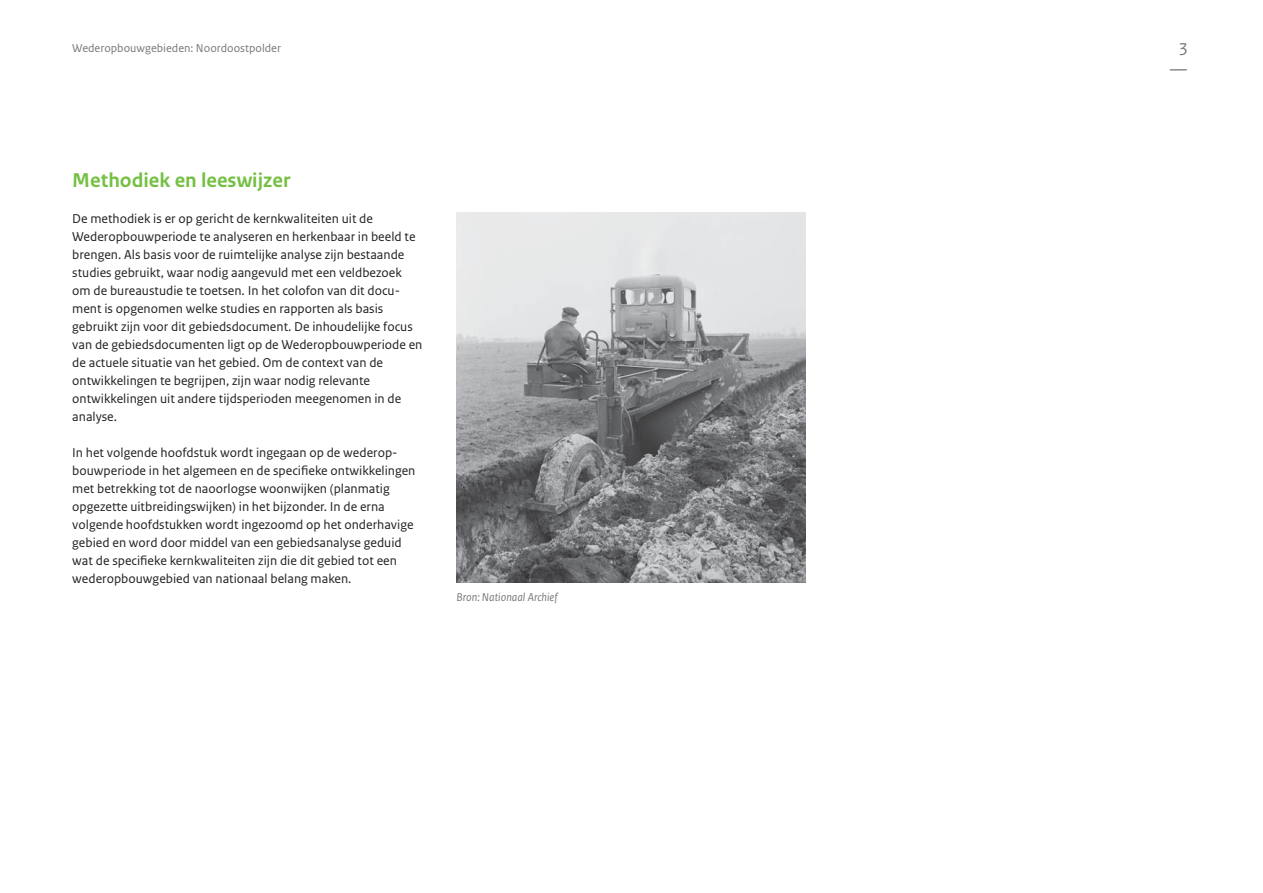
<style>
.page{position:relative;width:1263px;height:893px;background:#fff}
.page>*{position:absolute;margin:0;border:0;box-sizing:border-box;transform-origin:0 0}
.t1{font:700 21px "Rijksoverheid Sans Text";color:#75c043}
.t2{font:18px/22.5px "Rijksoverheid Sans Text";color:#77787b;text-align:center}
.t3{font:13.5px/18px "Rijksoverheid Sans Text";color:#231f20}
.t4{font:12px "Rijksoverheid Sans Text";color:#77787b}
.t5{font:italic 12px "Rijksoverheid Sans Text";color:#77787b}
</style>
<div class="page">
<img style="left:456px;top:213px;width:350px;height:369px">
<p class="t4" style="left:72px;top:44px;width:210px">Wederopbouwgebieden: Noordoostpolder</p>
<h1 class="t1" style="left:72px;top:172px;width:219px">Methodiek en leeswijzer</h1>
<p class="t3" style="left:72px;top:211px;width:352px">De methodiek is er op gericht de kernkwaliteiten uit de Wederopbouwperiode te analyseren en herkenbaar in beeld te brengen. Als basis voor de ruimtelijke analyse zijn bestaande studies gebruikt, waar nodig aangevuld met een veldbezoek om de bureaustudie te toetsen. In het colofon van dit docu&shy;ment is opgenomen welke studies en rapporten als basis gebruikt zijn voor dit gebiedsdocument. De inhoudelijke focus van de gebiedsdocumenten ligt op de Wederopbouwperiode en de actuele situatie van het gebied. Om de context van de ontwikkelingen te begrijpen, zijn waar nodig relevante ontwikkelingen uit andere tijdsperioden meegenomen in de analyse.</p>
<p class="t3" style="left:72px;top:445px;width:345px">In het volgende hoofdstuk wordt ingegaan op de wederop&shy;bouwperiode in het algemeen en de specifieke ontwikkelingen met betrekking tot de naoorlogse woonwijken (planmatig opgezette uitbreidingswijken) in het bijzonder. In de erna volgende hoofdstukken wordt ingezoomd op het onderhavige gebied en word door middel van een gebiedsanalyse geduid wat de specifieke kernkwaliteiten zijn die dit gebied tot een wederopbouwgebied van nationaal belang maken.</p>
<p class="t5" style="left:456px;top:592px;width:103px">Bron: Nationaal Archief</p>
<h2 class="t2" style="left:1169px;top:37px;width:19px">3 —</h2>
</div>
